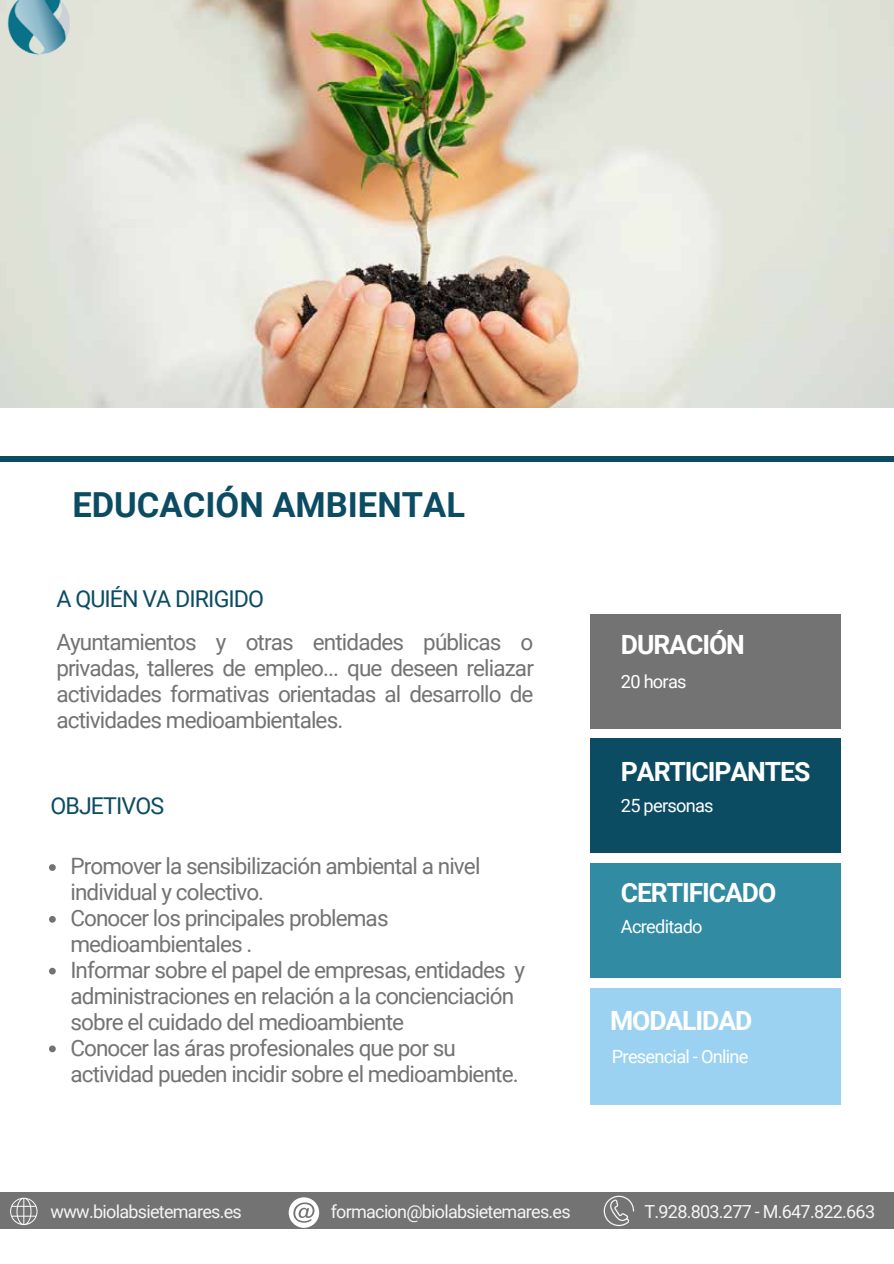
<style>
.page{position:relative;width:894px;height:1264px;background:#fff}
.page>*{position:absolute;margin:0;border:0;box-sizing:border-box;transform-origin:0 0}
.t1{font:700 34.5px "Roboto";color:#0c4c63}
.t2{font:700 26.55px "Roboto";letter-spacing:-.04em;color:#fff}
.t3{font:23.25px "Roboto";letter-spacing:-.04em;color:#0c4c63}
.t4{font:22.5px/26px "Roboto";letter-spacing:-.04em;color:#737373;text-align:justify}
.t5{font:19.5px "Roboto";letter-spacing:-.04em;color:#f5f5f5}
.t6{font:18.15px "Roboto";letter-spacing:-.04em;color:#fff}
.t7{font:18px "Roboto";letter-spacing:-.04em;color:#f5f5f5}
</style>
<div class="page">
<div style="left:589px;top:614px;width:250px;height:115px;background:#737373"></div>
<div style="left:589px;top:738px;width:250px;height:115px;background:#0c4c63"></div>
<div style="left:589px;top:863px;width:250px;height:115px;background:#318ba2"></div>
<div style="left:589px;top:988px;width:250px;height:116px;background:#9bd2f1"></div>
<img style="left:0;top:0;width:893px;height:408px">
<div style="left:0;top:456px;width:893px;height:6px;background:#0c4c63"></div>
<img style="left:0;top:0;width:73px;height:60px">
<svg style="left:49px;top:864px;width:7px;height:6px"></svg>
<svg style="left:49px;top:916px;width:7px;height:6px"></svg>
<svg style="left:49px;top:967px;width:7px;height:7px"></svg>
<svg style="left:49px;top:1045px;width:7px;height:7px"></svg>
<div style="left:0;top:1192px;width:893px;height:36px;background:#737373"></div>
<svg style="left:288px;top:1197px;width:31px;height:30px"></svg>
<svg style="left:603px;top:1195px;width:32px;height:31px"></svg>
<svg style="left:10px;top:1197px;width:27px;height:27px"></svg>
<h1 class="t1" style="left:72px;top:480px;width:394px">EDUCACIÓN AMBIENTAL</h1>
<p class="t3" style="left:56px;top:582px;width:209px">A QUIÉN VA DIRIGIDO</p>
<p class="t4" style="left:56px;top:628px;width:479px">Ayuntamientos y otras entidades públicas o privadas, talleres de empleo... que deseen reliazar actividades formativas orientadas al desarrollo de actividades medioambientales.</p>
<p class="t2" style="left:620px;top:626px;width:125px">DURACIÓN</p>
<p class="t2" style="left:620px;top:753px;width:191px">PARTICIPANTES</p>
<p class="t6" style="left:620px;top:668px;width:67px">20 horas</p>
<p class="t3" style="left:51px;top:789px;width:115px">OBJETIVOS</p>
<p class="t4" style="left:70px;top:852px;width:456px;text-align:left">Promover la sensibilización ambiental a nivel individual y colectivo.<br>Conocer los principales problemas medioambientales .<br>Informar sobre el papel de empresas, entidades y administraciones en relación a la concienciación sobre el cuidado del medioambiente<br>Conocer las áras profesionales que por su actividad pueden incidir sobre el medioambiente.</p>
<p class="t6" style="left:620px;top:792px;width:94px">25 personas</p>
<p class="t2" style="left:620px;top:873px;width:157px">CERTIFICADO</p>
<p class="t6" style="left:620px;top:914px;width:83px">Acreditado</p>
<p class="t2" style="left:610px;top:1002px;width:144px">MODALIDAD</p>
<p class="t6" style="left:611px;top:1043px;width:138px">Presencial - Online</p>
<p class="t5" style="left:51px;top:1195px;width:208px">www.biolabsietemares.es</p>
<p class="t5" style="left:337px;top:1195px;width:261px">formacion@biolabsietemares.es</p>
<p class="t5" style="left:669px;top:1195px;width:198px">928803277 - 647822663</p>
<p class="t7" style="left:51px;top:1198px;width:193px">www.biolabsietemares.es</p>
<p class="t7" style="left:330px;top:1198px;width:241px">formacion@biolabsietemares.es</p>
<p class="t7" style="left:644px;top:1198px;width:232px">T.928.803.277 - M.647.822.663</p>
</div>
